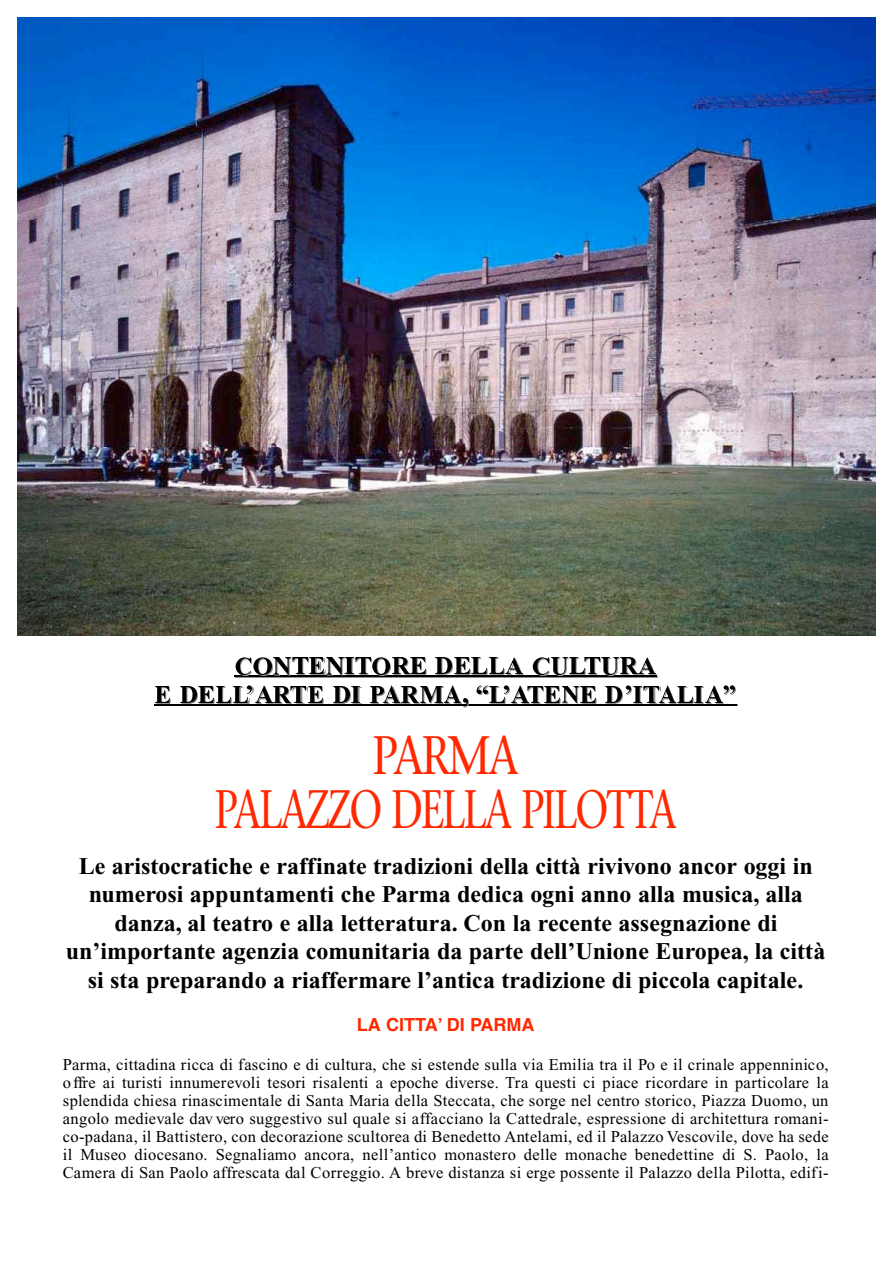
<style>
.page{position:relative;width:893px;height:1263px;background:#fff}
.page>*{position:absolute;margin:0;border:0;box-sizing:border-box;transform-origin:0 0}
.t1{font:54px/54px "Stone Serif";letter-spacing:-.055em;color:#ff2800;text-align:center;scale:.83 1}
.t2{font:700 24px/28.5px "Times New Roman";color:#000;text-align:center}
.t3{font:700 18px "Helvetica";color:#ff2800}
.t4{font:16.5px/18px "Times New Roman";letter-spacing:.025em;color:#000;text-align:justify}
</style>
<div class="page">
<hr style="left:235px;top:676px;width:138px;height:2px;background:#919191">
<hr style="left:235px;top:676px;width:137px;height:1px;background:#000">
<img style="left:235px;top:657px;width:191px;height:18px">
<img style="left:250px;top:657px;width:175px;height:17px">
<hr style="left:372px;top:676px;width:215px;height:2px;background:#919191">
<hr style="left:372px;top:676px;width:214px;height:1px;background:#000">
<img style="left:435px;top:657px;width:80px;height:18px">
<img style="left:451px;top:658px;width:73px;height:17px">
<img style="left:537px;top:674px;width:44px;height:1px">
<img style="left:532px;top:657px;width:49px;height:17px">
<hr style="left:584px;top:676px;width:73px;height:2px;background:#919191">
<hr style="left:584px;top:676px;width:72px;height:1px;background:#000">
<img style="left:581px;top:658px;width:17px;height:17px">
<img style="left:598px;top:658px;width:19px;height:17px">
<img style="left:617px;top:658px;width:39px;height:17px">
<img style="left:636px;top:657px;width:19px;height:17px">
<hr style="left:155px;top:705px;width:96px;height:1px;background:#919191">
<hr style="left:155px;top:704px;width:95px;height:1px;background:#000">
<img style="left:154px;top:698px;width:17px;height:5px">
<img style="left:154px;top:686px;width:16px;height:16px">
<img style="left:180px;top:686px;width:69px;height:17px">
<hr style="left:246px;top:705px;width:46px;height:1px;background:#919191">
<hr style="left:245px;top:704px;width:46px;height:1px;background:#000">
<svg style="left:243px;top:686px;width:9px;height:9px"></svg>
<img style="left:252px;top:686px;width:36px;height:17px">
<img style="left:271px;top:686px;width:17px;height:16px">
<hr style="left:291px;top:705px;width:95px;height:1px;background:#919191">
<hr style="left:290px;top:704px;width:95px;height:1px;background:#000">
<img style="left:288px;top:686px;width:36px;height:17px">
<img style="left:305px;top:686px;width:18px;height:16px">
<img style="left:333px;top:686px;width:28px;height:17px">
<img style="left:370px;top:686px;width:10px;height:16px">
<hr style="left:383px;top:705px;width:87px;height:1px;background:#919191">
<hr style="left:382px;top:704px;width:87px;height:1px;background:#000">
<img style="left:380px;top:686px;width:18px;height:17px">
<img style="left:398px;top:686px;width:19px;height:17px">
<img style="left:417px;top:686px;width:43px;height:17px">
<img style="left:441px;top:686px;width:19px;height:16px">
<svg style="left:460px;top:699px;width:16px;height:9px"></svg>
<hr style="left:476px;top:705px;width:31px;height:1px;background:#919191">
<hr style="left:476px;top:704px;width:30px;height:1px;background:#000">
<img style="left:476px;top:686px;width:11px;height:8px">
<img style="left:489px;top:696px;width:16px;height:7px">
<img style="left:487px;top:686px;width:17px;height:16px">
<svg style="left:501px;top:704px;width:27px;height:2px"></svg>
<svg style="left:499px;top:686px;width:9px;height:9px"></svg>
<img style="left:508px;top:686px;width:16px;height:16px">
<hr style="left:528px;top:705px;width:133px;height:1px;background:#919191">
<hr style="left:527px;top:704px;width:133px;height:1px;background:#000">
<img style="left:524px;top:686px;width:72px;height:18px">
<img style="left:605px;top:695px;width:18px;height:8px">
<img style="left:605px;top:686px;width:17px;height:16px">
<svg style="left:621px;top:686px;width:9px;height:9px"></svg>
<img style="left:630px;top:686px;width:26px;height:17px">
<hr style="left:659px;top:705px;width:78px;height:1px;background:#919191">
<hr style="left:658px;top:704px;width:78px;height:1px;background:#000">
<img style="left:656px;top:686px;width:18px;height:17px">
<img style="left:674px;top:686px;width:17px;height:17px">
<img style="left:691px;top:686px;width:32px;height:17px">
<img style="left:702px;top:686px;width:20px;height:16px">
<svg style="left:721px;top:686px;width:14px;height:9px"></svg>
<img style="left:17px;top:17px;width:858px;height:618px">
<h1 class="t1" style="left:214px;top:734px;width:558px">PA R M A<br>PALAZZO DELLA PILOTTA</h1>
<p class="t2" style="left:66px;top:854px;width:761px">Le aristocratiche e raffinate tradizioni della città rivivono ancor oggi in numerosi appuntamenti che Parma dedica ogni anno alla musica, alla danza, al teatro e alla letteratura. Con la recente assegnazione di un’importante agenzia comunitaria da parte dell’Unione Europea, la città si sta preparando a riaffermare l’antica tradizione di piccola capitale.</p>
<p class="t3" style="left:357px;top:1017px;width:179px">LA CITTA’ DI PARMA</p>
<p class="t4" style="left:63px;top:1057px;width:767px">Pa rma, cittadina ricca di fascino e di cultura, che si estende sulla via Emilia tra il Po e il crinale appenninico, o ffre ai turisti innumerevoli tesori risalenti a epoche diverse. Tra questi ci piace ricordare in particolare la splendida chiesa rinascimentale di Santa Maria della Steccata, che sorge nel centro storico, Piazza Duomo, un angolo medievale dav vero suggestivo sul quale si affacciano la Cattedrale, espressione di architettura romani&shy;co-padana, il Battistero, con decorazione scultorea di Benedetto Antelami, ed il Palazzo Ve s c ovile, dove ha sede il Museo diocesano. Segnaliamo ancora, nell’antico monastero delle monache benedettine di S. Paolo, la Camera di San Paolo affrescata dal Corr eggio. A breve distanza si erge possente il Palazzo della Pilotta, edifi-</p>
</div>
